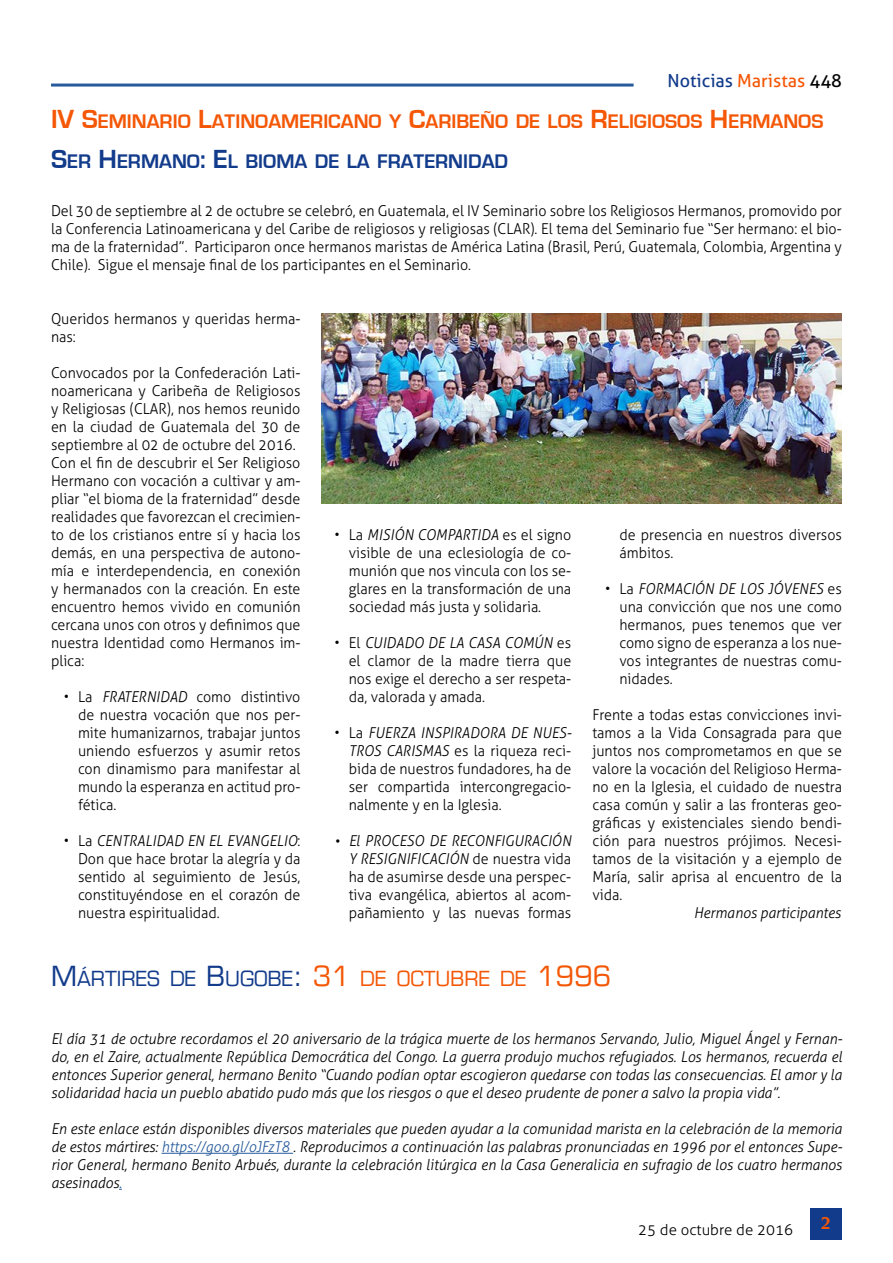
<style>
.page{position:relative;width:893px;height:1263px;background:#fff}
.page>*{position:absolute;margin:0;border:0;box-sizing:border-box;transform-origin:0 0}
.t1{font:700 20.25px/39.8px "Eurostile";color:#f45706}
.t2{font:20.25px "Eurostile";color:#123b8b}
.t3{font:18px "Aller";color:#123b8b}
.t4{font:700 18px "Novarese IT Cby BT";color:#f45706}
.t5{font:300 15px/18px "Aller";color:#000;text-align:justify;scale:.95 1}
.t6{font:italic 300 15px/18px "Aller";color:#000;text-align:justify;scale:.95 1}
.t7{font:300 15px "Aller";color:#000}
.s1{color:#f45706}
.s2{color:#000}
.s3{font-size:27px}
.s4{font-size:27px;color:#123b8b}
.s5{color:#123b8b}
.s6{font-style:italic}
.s7{font-size:27px;color:#f45706}
.s8{color:#275b9b}
</style>
<div class="page">
<hr style="left:51px;top:84px;width:583px;height:3px;background:#275b9b">
<div style="left:810px;top:1208px;width:32px;height:31px;background:#123b8b"></div>
<img style="left:322px;top:314px;width:520px;height:189px">
<hr style="left:162px;top:1153px;width:131px;height:1px;background:#275b9b">
<p class="t3" style="left:667px;top:69px;width:176px">Noticias <span class="s1">Maristas</span> <span class="s2">448</span></p>
<h1 class="t1" style="left:51px;top:102px;width:774px"><span class="s3">IV S</span>EMINARIO <span class="s3">L</span>ATINOAMERICANO Y <span class="s3">C</span>ARIBEÑO DE LOS <span class="s3">R</span>ELIGIOSOS <span class="s3">H</span>ERMANOS<br><span class="s4">S</span><span class="s5">ER</span> <span class="s4">H</span><span class="s5">ERMANO</span><span class="s4">: E</span><span class="s5">L BIOMA DE LA FRATERNIDAD</span></h1>
<p class="t5" style="left:51px;top:202px;width:834px">Del 30 de septiembre al 2 de octubre se celebró, en Guatemala, el IV Seminario sobre los Religiosos Hermanos, promovido por la Conferencia Latinoamericana y del Caribe de religiosos y religiosas (CLAR). El tema del Seminario fue “Ser hermano: el bio&shy;ma de la fraternidad”. Participaron once hermanos maristas de América Latina (Brasil, Perú, Guatemala, Colombia, Argentina y Chile). Sigue el mensaje final de los participantes en el Seminario.</p>
<p class="t5" style="left:51px;top:310px;width:264px">Queridos hermanos y queridas herma&shy;nas:</p>
<p class="t5" style="left:51px;top:364px;width:264px;text-align:left">Convocados por la Confederación Lati&shy;noamericana y Caribeña de Religiosos y Religiosas (CLAR), nos hemos reunido en la ciudad de Guatemala del 30 de septiembre al 02 de octubre del 2016.<br>Con el fin de descubrir el Ser Religioso Hermano con vocación a cultivar y am&shy;pliar “el bioma de la fraternidad” desde realidades que favorezcan el crecimien&shy;to de los cristianos entre sí y hacia los demás, en una perspectiva de autono&shy;mía e interdependencia, en conexión y hermanados con la creación. En este encuentro hemos vivido en comunión cercana unos con otros y definimos que nuestra Identidad como Hermanos im&shy;plica:</p>
<p class="t5" style="left:78px;top:688px;width:236px;text-indent:-14px">• La <span class="s6">FRATERNIDAD</span> como distintivo de nuestra vocación que nos per&shy;mite humanizarnos, trabajar juntos uniendo esfuerzos y asumir retos con dinamismo para manifestar al mundo la esperanza en actitud pro&shy;fética.</p>
<p class="t5" style="left:78px;top:832px;width:236px;text-indent:-14px">• La <span class="s6">CENTRALIDAD EN EL EVANGELIO</span>:<br>Don que hace brotar la alegría y da sentido al seguimiento de Jesús, constituyéndose en el corazón de nuestra espiritualidad.</p>
<p class="t5" style="left:349px;top:526px;width:236px;text-indent:-14px">• La <span class="s6">MISIÓN COMPARTIDA</span> es el signo visible de una eclesiología de co&shy;munión que nos vincula con los se&shy;glares en la transformación de una sociedad más justa y solidaria.</p>
<p class="t5" style="left:349px;top:634px;width:236px;text-indent:-14px">• El <span class="s6">CUIDADO DE LA CASA COMÚN</span> es el clamor de la madre tierra que nos exige el derecho a ser respeta&shy;da, valorada y amada.</p>
<p class="t5" style="left:349px;top:724px;width:236px;text-indent:-14px">• La <span class="s6">FUERZA INSPIRADORA DE NUES-TROS CARISMAS</span> es la riqueza reci&shy;bida de nuestros fundadores, ha de ser compartida intercongregacio&shy;nalmente y en la Iglesia.</p>
<p class="t5" style="left:349px;top:832px;width:236px;text-indent:-14px"><span class="s6">• El PROCESO DE RECONFIGURACIÓN Y RESIGNIFICACIÓN</span> de nuestra vida ha de asumirse desde una perspec&shy;tiva evangélica, abiertos al acom&shy;pañamiento y las nuevas formas</p>
<p class="t5" style="left:619px;top:526px;width:236px">de presencia en nuestros diversos ámbitos.</p>
<p class="t5" style="left:619px;top:580px;width:236px;text-indent:-14px">• La <span class="s6">FORMACIÓN DE LOS JÓVENES</span> es una convicción que nos une como hermanos, pues tenemos que ver como signo de esperanza a los nue&shy;vos integrantes de nuestras comu&shy;nidades.</p>
<p class="t5" style="left:592px;top:706px;width:264px">Frente a todas estas convicciones invi&shy;tamos a la Vida Consagrada para que juntos nos comprometamos en que se valore la vocación del Religioso Herma&shy;no en la Iglesia, el cuidado de nuestra casa común y salir a las fronteras geo&shy;gráficas y existenciales siendo bendi&shy;ción para nuestros prójimos. Necesi&shy;tamos de la visitación y a ejemplo de María, salir aprisa al encuentro de la vida.</p>
<p class="t6" style="left:694px;top:904px;width:156px">Hermanos participantes</p>
<h1 class="t2" style="left:51px;top:966px;width:562px"><span class="s3">M</span>ÁRTIRES DE <span class="s3">B</span>UGOBE<span class="s3">:</span> <span class="s7">31</span> <span class="s1">DE OCTUBRE DE</span> <span class="s7">1996</span></h1>
<p class="t6" style="left:51px;top:1030px;width:834px">El día 31 de octubre recordamos el 20 aniversario de la trágica muerte de los hermanos Servando, Julio, Miguel Ángel y Fernan&shy;do, en el Zaire, actualmente República Democrática del Congo. La guerra produjo muchos refugiados. Los hermanos, recuerda el entonces Superior general, hermano Benito “Cuando podían optar escogieron quedarse con todas las consecuencias. El amor y la solidaridad hacia un pueblo abatido pudo más que los riesgos o que el deseo prudente de poner a salvo la propia vida”.</p>
<p class="t6" style="left:51px;top:1120px;width:834px">En este enlace están disponibles diversos materiales que pueden ayudar a la comunidad marista en la celebración de la memoria de estos mártires: <span class="s8">https://goo.gl/oJFzT8</span> . Reproducimos a continuación las palabras pronunciadas en 1996 por el entonces Supe&shy;rior General, hermano Benito Arbués, durante la celebración litúrgica en la Casa Generalicia en sufragio de los cuatro hermanos asesinados<span class="s8">.</span></p>
<p class="t7" style="left:638px;top:1220px;width:156px">25 de octubre de 2016</p>
<p class="t4" style="left:821px;top:1212px;width:12px">2</p>
</div>
